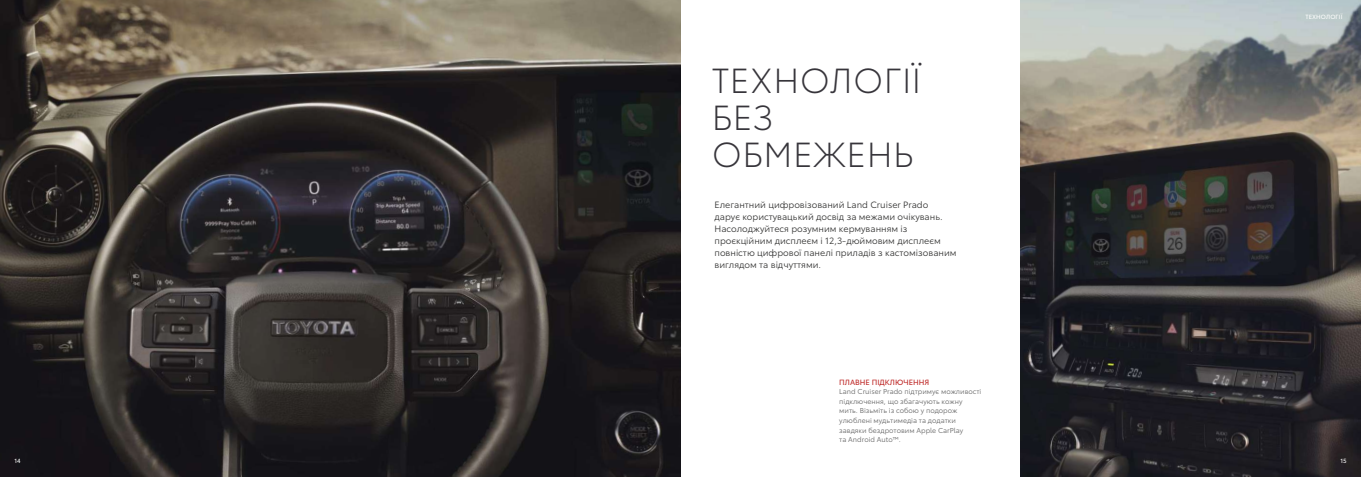
<style>
.page{position:relative;width:1361px;height:477px;background:#fff}
.page>*{position:absolute;margin:0;border:0;box-sizing:border-box;transform-origin:0 0}
.t1{font:300 34.2px/37.1px "Toyota Type";letter-spacing:.015em;color:#37353b}
.t2{font:9px/12px "Toyota Type";color:#343433}
.t3{font:7.5px "Toyota Type";color:#bf2b2a}
.t4{font:7px/9.5px "Toyota Type";color:#656565}
.t5{font:6px "Toyota Type";letter-spacing:.015em;color:#fff}
</style>
<div class="page">
<img style="left:0;top:0;width:680px;height:476px">
<img style="left:1020px;top:0;width:341px;height:476px">
<h1 class="t1" style="left:711px;top:59px;width:211px">ТЕХНОЛОГІЇ<br>БЕЗ<br>ОБМЕЖЕНЬ</h1>
<p class="t2" style="left:714px;top:198px;width:244px">Елегантний цифровізований Land Cruiser Prado<br>дарує користувацький досвід за межами очікувань.<br>Насолоджуйтеся розумним кермуванням із проєкційним дисплеєм і 12,3-дюймовим дисплеєм повністю цифрової панелі приладів з кастомізованим виглядом та відчуттями.</p>
<p class="t3" style="left:839px;top:376px;width:92px">ПЛАВНЕ ПІДКЛЮЧЕННЯ</p>
<p class="t4" style="left:839px;top:386px;width:144px">Land Cruiser Prado підтримує можливості підключення, що збагачують кожну мить. Візьміть із собою у подорож улюблені мудьтимедіа та додатки завдяки бездротовим Apple CarPlay<br>та Android Auto™.</p>
<p class="t5" style="left:1305px;top:12px;width:39px">ТЕХНОЛОГІЇ</p>
<p class="t5" style="left:14px;top:455px;width:8px">14</p>
<p class="t5" style="left:1340px;top:455px;width:8px">15</p>
</div>
